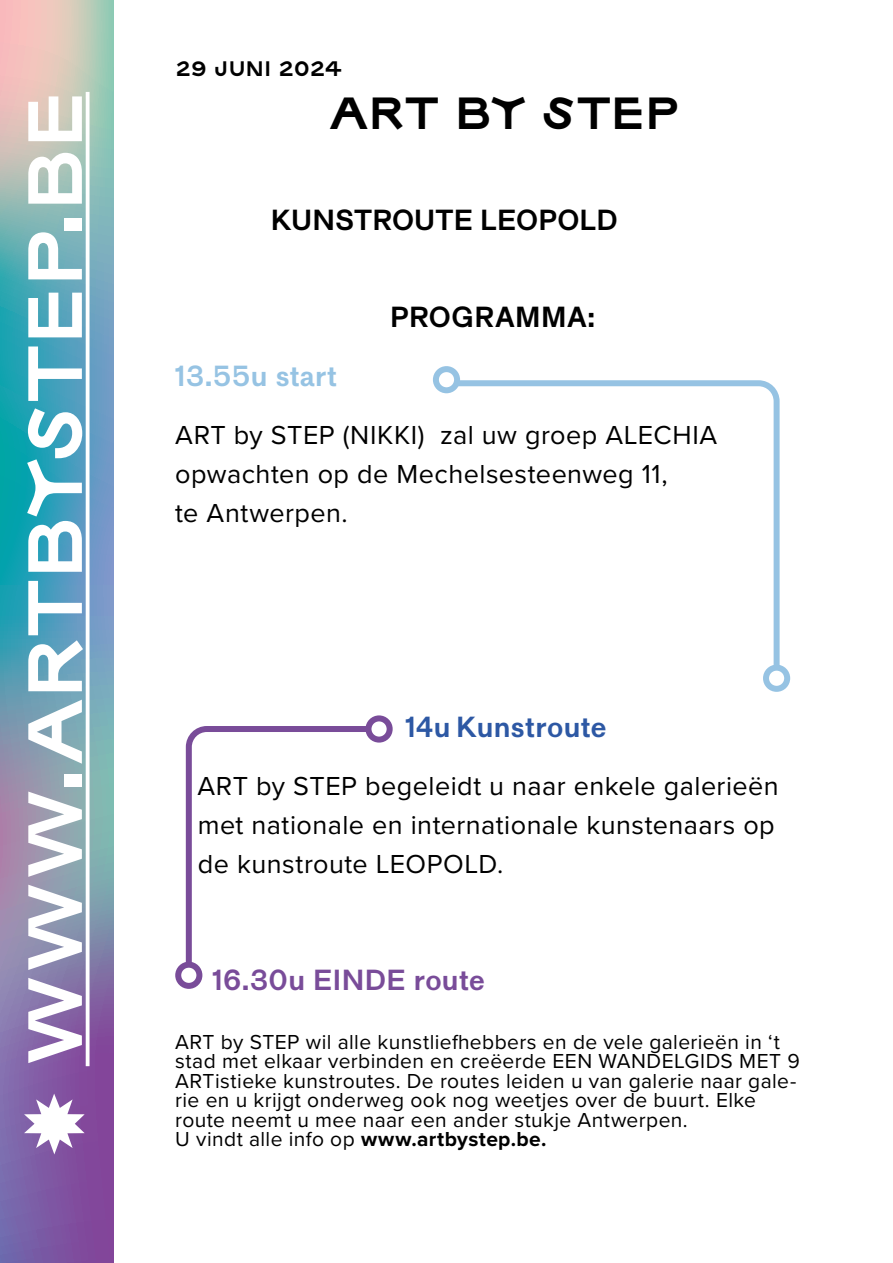
<style>
.page{position:relative;width:893px;height:1263px;background:#fff}
.page>*{position:absolute;margin:0;border:0;box-sizing:border-box;transform-origin:0 0}
.t1{font:76.5px "Viksjoe Web";letter-spacing:.015em;color:#fff}
.Broodtekst{font:45px "Viksjoe Web";letter-spacing:.01em;color:#000}
.Broodtekst-2{font:27px "Proxima Nova";letter-spacing:.015em;color:#000}
.Broodtekst-3{font:700 27px "Standard";letter-spacing:.005em;color:#000}
.Broodtekst-4{font:700 27px "Standard";letter-spacing:.015em;color:#794c99}
.Broodtekst-5{font:700 27px "Standard";letter-spacing:.01em;color:#2d58a4}
.Broodtekst-6{font:700 27px "Standard";letter-spacing:.005em;color:#96c3e3}
.Broodtekst-7{font:21px/19.5px "Proxima Nova";letter-spacing:.02em;color:#000}
.Broodtekst-8{font:700 21px "Proxima Nova";letter-spacing:.02em;color:#000}
.Broodtekst-9{font:21px "Viksjoe Web";letter-spacing:.005em;color:#000}
.s1{font-weight:400}
</style>
<div class="page">
<svg style="left:0;top:0;width:113px;height:1263px"></svg>
<svg style="left:86px;top:92px;width:4px;height:974px"></svg>
<svg style="left:24px;top:1093px;width:61px;height:61px"></svg>
<div style="left:433px;top:366px;width:27px;height:27px;border:6px solid #96c3e3;border-radius:50%"></div>
<div style="left:763px;top:665px;width:27px;height:27px;border:6px solid #96c3e3;border-radius:50%"></div>
<div style="left:365px;top:715px;width:28px;height:28px;border:6px solid #794c99;border-radius:50%"></div>
<div style="left:175px;top:962px;width:27px;height:27px;border:6px solid #794c99;border-radius:50%"></div>
<svg style="left:450px;top:377px;width:333px;height:297px"></svg>
<svg style="left:183px;top:723px;width:191px;height:248px"></svg>
<p class="Broodtekst-9" style="left:175px;top:55px;width:168px">29 JUNI 2024</p>
<p class="t1" style="left:5px;top:1066px;width:976px;rotate:-90deg">WWW.ARTBYSTEP.BE</p>
<p class="Broodtekst" style="left:330px;top:84px;width:350px">ART BY STEP</p>
<p class="Broodtekst-3" style="left:271px;top:204px;width:349px">KUNSTROUTE LEOPOLD</p>
<p class="Broodtekst-3" style="left:390px;top:301px;width:207px">PROGRAMMA:</p>
<p class="Broodtekst-6" style="left:175px;top:360px;width:163px">13.55u start</p>
<p class="Broodtekst-2" style="left:175px;top:415px;width:543px">ART by STEP (NIKKI) zal uw groep ALECHIA</p>
<p class="Broodtekst-2" style="left:175px;top:454px;width:494px">opwachten op de Mechelsesteenweg 11,</p>
<p class="Broodtekst-2" style="left:175px;top:493px;width:174px">te Antwerpen.</p>
<p class="Broodtekst-5" style="left:405px;top:711px;width:203px">14u Kunstroute</p>
<p class="Broodtekst-2" style="left:197px;top:766px;width:583px">ART by STEP begeleidt u naar enkele galerieën</p>
<p class="Broodtekst-2" style="left:198px;top:805px;width:578px">met nationale en internationale kunstenaars op</p>
<p class="Broodtekst-2" style="left:198px;top:844px;width:307px">de kunstroute LEOPOLD.</p>
<p class="Broodtekst-4" style="left:212px;top:964px;width:274px">16.30u EINDE route</p>
<p class="Broodtekst-7" style="left:175px;top:1031px;width:626px">ART by STEP wil alle kunstliefhebbers en de vele galerieën in ‘t stad met elkaar verbinden en creëerde EEN WANDELGIDS MET 9<br>ARTistieke kunstroutes. De routes leiden u van galerie naar gale&shy;rie en u krijgt onderweg ook nog weetjes over de buurt. Elke</p>
<p class="Broodtekst-7" style="left:175px;top:1109px;width:514px">route neemt u mee naar een ander stukje Antwerpen.</p>
<p class="Broodtekst-8" style="left:175px;top:1123px;width:373px"><span class="s1">U vindt alle info op</span> www.artbystep.be.</p>
</div>
